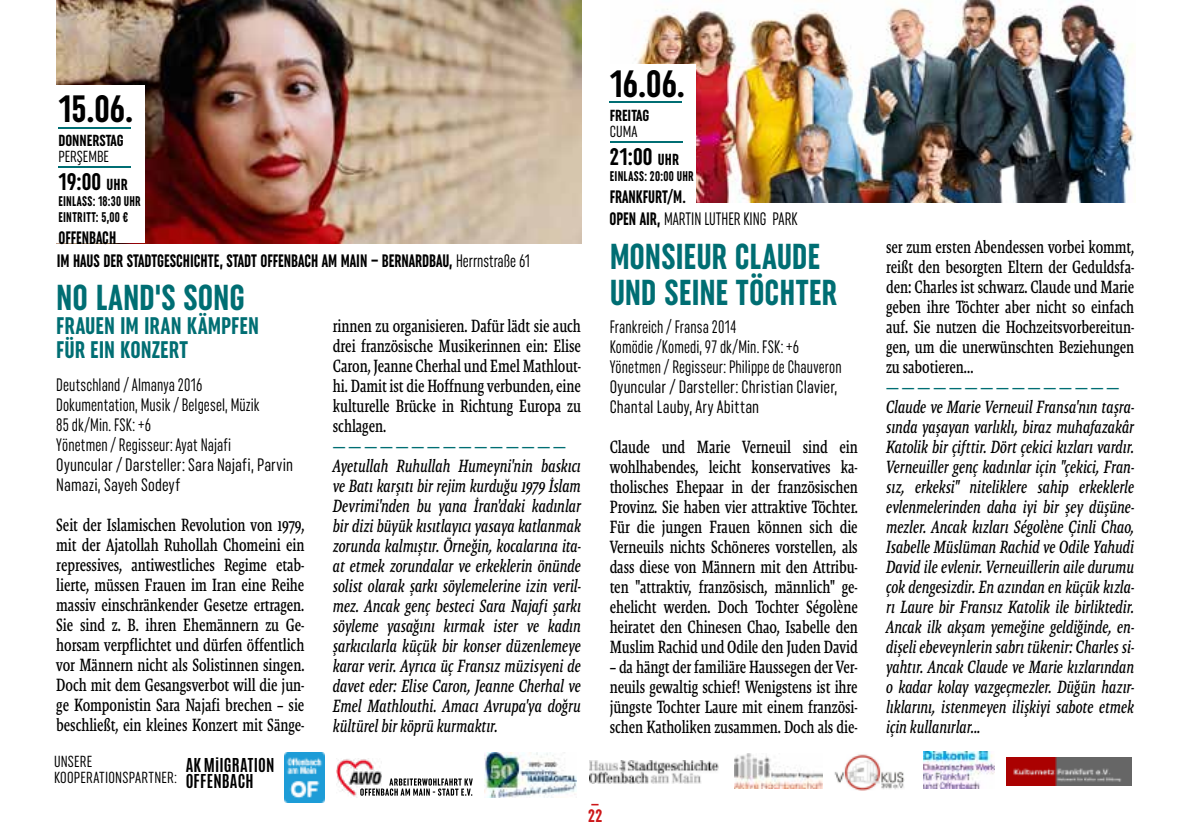
<style>
.page{position:relative;width:1191px;height:840px;background:#fff}
.page>*{position:absolute;margin:0;border:0;box-sizing:border-box;transform-origin:0 0}
.t1{font:700 extra-condensed 38px "Uniform";letter-spacing:-.005em;color:#000}
.t2{font:700 extra-condensed 36px/36px "Uniform";letter-spacing:-.005em;color:#006e73}
.t3{font:700 extra-condensed 24px/24px "Uniform";letter-spacing:.005em;color:#006e73}
.t4{font:700 extra-condensed 24px "Uniform";letter-spacing:.005em;color:#000}
.t5{font:18px/20px "Malaga Narrow OTCE";letter-spacing:-.005em;color:#000;text-align:justify;scale:.95 1}
.t6{font:italic 18px/20px "Malaga Narrow OTCE";letter-spacing:-.01em;color:#000;text-align:justify;scale:.95 1}
.t7{font:extra-condensed 18px/20px "Uniform";letter-spacing:.005em;color:#000;scale:.9 1}
.t8{font:700 extra-condensed 18px "Uniform";color:#000;scale:.9 1}
.t9{font:18px "Malaga Narrow OTCE";color:#006e73;scale:.95 1}
.t10{font:700 extra-condensed 18px/18px "Uniform";color:#cd1719}
.t11{font:extra-condensed 16px/16px "Uniform";letter-spacing:.01em;color:#000}
.t12{font:700 16px/16px "Antonio";letter-spacing:.01em;color:#000}
.t13{font:700 extra-condensed 16px "Uniform";color:#000}
.t14{font:700 extra-condensed 14px/16px "Uniform";letter-spacing:.025em;color:#000;scale:.9 1}
.s1{font-size:16px}
.s2{font-weight:400}
.s3{font-weight:700}
</style>
<div class="page">
<img style="left:635px;top:0;width:499px;height:202px">
<div style="left:605px;top:64px;width:91px;height:140px;background:#fff"></div>
<hr style="left:610px;top:101px;width:72px;height:2px;background:#006e73">
<hr style="left:610px;top:141px;width:72px;height:1px;background:#006e73">
<img style="left:485px;top:752px;width:91px;height:44px">
<img style="left:734px;top:753px;width:89px;height:35px">
<img style="left:834px;top:754px;width:71px;height:37px">
<img style="left:1006px;top:757px;width:125px;height:28px">
<img style="left:923px;top:751px;width:71px;height:37px">
<img style="left:336px;top:758px;width:46px;height:38px">
<svg style="left:360px;top:778px;width:113px;height:17px"></svg>
<img style="left:56px;top:0;width:525px;height:243px">
<div style="left:54px;top:85px;width:90px;height:158px;background:#fff"></div>
<hr style="left:58px;top:127px;width:72px;height:1px;background:#006e73">
<hr style="left:59px;top:166px;width:72px;height:2px;background:#006e73">
<img style="left:590px;top:760px;width:129px;height:22px">
<img style="left:284px;top:752px;width:40px;height:49px">
<h1 class="t1" style="left:58px;top:87px;width:76px">15.06.</h1>
<p class="t13" style="left:58px;top:131px;width:67px">DONNERSTAG</p>
<p class="t11" style="left:58px;top:148px;width:52px">PERŞEMBE</p>
<h3 class="t4" style="left:58px;top:168px;width:71px">19:00 <span class="s1">UHR</span></h3>
<p class="t14" style="left:58px;top:193px;width:93px">EINLASS: 18:30 UHR<br>EINTRITT: 5,00 €</p>
<p class="t8" style="left:58px;top:227px;width:66px">OFFENBACH</p>
<p class="t8" style="left:57px;top:250px;width:527px">IM HAUS DER STADTGESCHICHTE, STADT OFFENBACH AM MAIN – BERNARDBAU, <span class="s2">Herrnstraße 61</span></p>
<h2 class="t2" style="left:56px;top:279px;width:190px">NO LAND'S SONG</h2>
<h3 class="t3" style="left:56px;top:313px;width:204px">FRAUEN IM IRAN KÄMPFEN<br>FÜR EIN KONZERT</h3>
<p class="t7" style="left:56px;top:374px;width:264px">Deutschland / Almanya 2016<br>Dokumentation, Musik / Belgesel, Müzik<br>85 dk/Min. FSK: +6<br>Yönetmen / Regisseur: Ayat Najafi<br>Oyuncular / Darsteller: Sara Najafi, Parvin<br>Namazi, Sayeh Sodeyf</p>
<p class="t5" style="left:56px;top:514px;width:263px">Seit der Islamischen Revolution von 1979, mit der Ajatollah Ruhollah Chomeini ein repressives, antiwestliches Regime etab&shy;lierte, müssen Frauen im Iran eine Reihe massiv einschränkender Gesetze ertragen.<br>Sie sind z. B. ihren Ehemännern zu Ge&shy;horsam verpflichtet und dürfen öffentlich vor Männern nicht als Solistinnen singen.<br>Doch mit dem Gesangsverbot will die jun&shy;ge Komponistin Sara Najafi brechen – sie beschließt, ein kleines Konzert mit Sänge-</p>
<p class="t11" style="left:54px;top:752px;width:124px">UNSERE<br>KOOPERATIONSPARTNER:</p>
<p class="t12" style="left:186px;top:757px;width:90px">AK MiIGRATION<br>OFFENBACH</p>
<p class="t5" style="left:333px;top:315px;width:263px">rinnen zu organisieren. Dafür lädt sie auch drei französische Musikerinnen ein: Elise Caron, Jeanne Cherhal und Emel Mathlout&shy;hi. Damit ist die Hoffnung verbunden, eine kulturelle Brücke in Richtung Europa zu schlagen.</p>
<p class="t9" style="left:333px;top:435px;width:247px">— — — — — — — — — — — — — — —</p>
<p class="t6" style="left:333px;top:455px;width:263px">Ayetullah Ruhullah Humeyni'nin baskıcı ve Batı karşıtı bir rejim kurduğu 1979 İslam Devrimi'nden bu yana İran'daki kadınlar bir dizi büyük kısıtlayıcı yasaya katlanmak zorunda kalmıştır. Örneğin, kocalarına ita&shy;at etmek zorundalar ve erkeklerin önünde solist olarak şarkı söylemelerine izin veril&shy;mez. Ancak genç besteci Sara Najafi şarkı söyleme yasağını kırmak ister ve kadın şarkıcılarla küçük bir konser düzenlemeye karar verir. Ayrıca üç Fransız müzisyeni de davet eder: Elise Caron, Jeanne Cherhal ve Emel Mathlouthi. Amacı Avrupa'ya doğru kültürel bir köprü kurmaktır.</p>
<h1 class="t1" style="left:610px;top:62px;width:77px">16.06.</h1>
<p class="t13" style="left:610px;top:106px;width:41px">FREITAG</p>
<p class="t11" style="left:610px;top:123px;width:29px">CUMA</p>
<h3 class="t4" style="left:610px;top:143px;width:71px">21:00 <span class="s1">UHR</span></h3>
<p class="t14" style="left:610px;top:168px;width:95px">EINLASS: 20:00 UHR</p>
<p class="t8" style="left:610px;top:186px;width:86px">FRANKFURT/M.</p>
<p class="t7" style="left:609px;top:209px;width:210px"><span class="s3">OPEN AIR,</span> MARTIN LUTHER KING PARK</p>
<h2 class="t2" style="left:609px;top:238px;width:229px">MONSIEUR CLAUDE<br>UND SEINE TÖCHTER</h2>
<p class="t7" style="left:609px;top:316px;width:259px">Frankreich / Fransa 2014<br>Komödie /Komedi, 97 dk/Min. FSK: +6<br>Yönetmen / Regisseur: Philippe de Chauveron Oyuncular / Darsteller: Christian Clavier, Chantal Lauby, Ary Abittan</p>
<p class="t5" style="left:609px;top:436px;width:263px">Claude und Marie Verneuil sind ein wohlhabendes, leicht konservatives ka&shy;tholisches Ehepaar in der französischen Provinz. Sie haben vier attraktive Töchter.<br>Für die jungen Frauen können sich die Verneuils nichts Schöneres vorstellen, als dass diese von Männern mit den Attribu&shy;ten "attraktiv, französisch, männlich" ge&shy;ehelicht werden. Doch Tochter Ségolène heiratet den Chinesen Chao, Isabelle den Muslim Rachid und Odile den Juden David</p>
<p class="t5" style="left:609px;top:656px;width:263px">– da hängt der familiäre Haussegen der Ver&shy;neuils gewaltig schief! Wenigstens ist ihre jüngste Tochter Laure mit einem französi&shy;schen Katholiken zusammen. Doch als die-</p>
<p class="t10" style="left:588px;top:787px;width:16px">_<br>22</p>
<p class="t5" style="left:886px;top:236px;width:263px">ser zum ersten Abendessen vorbei kommt, reißt den besorgten Eltern der Geduldsfa&shy;den: Charles ist schwarz. Claude und Marie geben ihre Töchter aber nicht so einfach auf. Sie nutzen die Hochzeitsvorbereitun&shy;gen, um die unerwünschten Beziehungen zu sabotieren…</p>
<p class="t9" style="left:886px;top:376px;width:247px">— — — — — — — — — — — — — — —</p>
<p class="t6" style="left:886px;top:396px;width:263px">Claude ve Marie Verneuil Fransa'nın taşra&shy;sında yaşayan varlıklı, biraz muhafazakâr Katolik bir çifttir. Dört çekici kızları vardır.<br>Verneuiller genç kadınlar için "çekici, Fran&shy;sız, erkeksi" niteliklere sahip erkeklerle evlenmelerinden daha iyi bir şey düşüne&shy;mezler. Ancak kızları Ségolène Çinli Chao, Isabelle Müslüman Rachid ve Odile Yahudi David ile evlenir. Verneuillerin aile durumu çok dengesizdir. En azından en küçük kızla&shy;rı Laure bir Fransız Katolik ile birliktedir.<br>Ancak ilk akşam yemeğine geldiğinde, en&shy;dişeli ebeveynlerin sabrı tükenir: Charles si&shy;yahtır. Ancak Claude ve Marie kızlarından o kadar kolay vazgeçmezler. Düğün hazır&shy;lıklarını, istenmeyen ilişkiyi sabote etmek için kullanırlar...</p>
</div>
